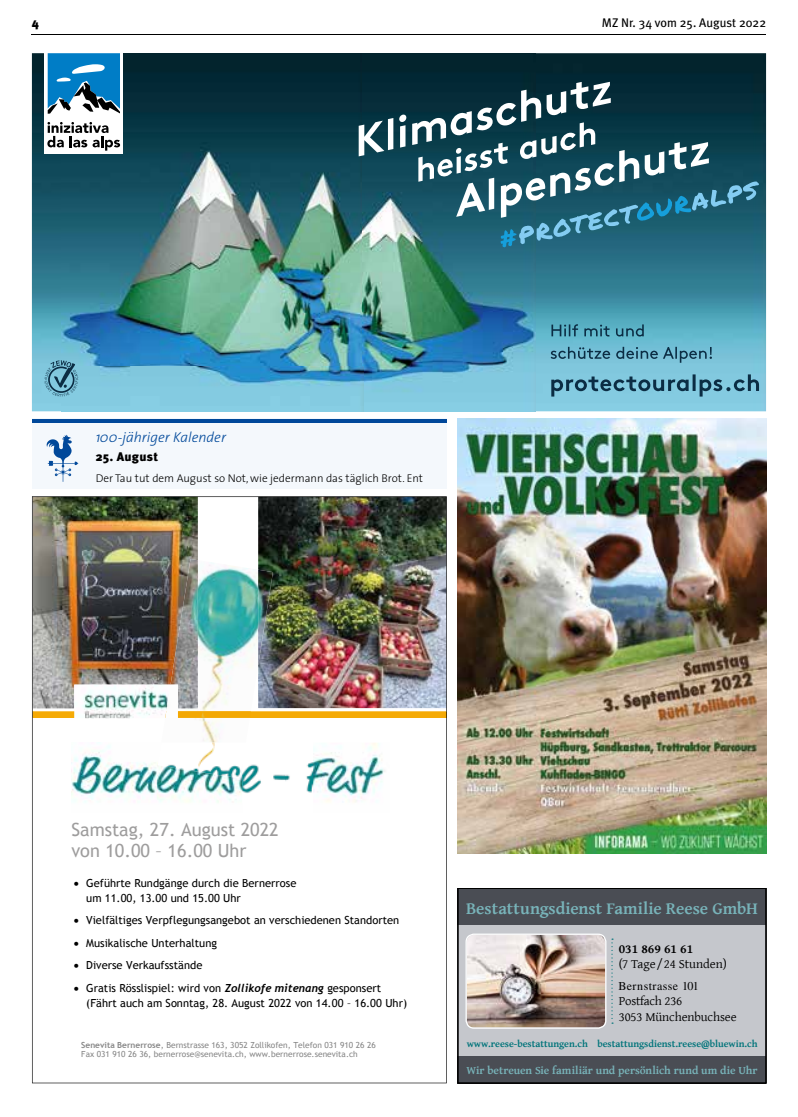
<style>
.page{position:relative;width:798px;height:1117px;background:#fff}
.page>*{position:absolute;margin:0;border:0;box-sizing:border-box;transform-origin:0 0}
.t1{font:18.12px/21px "Trebuchet MS";color:#9e9d9d}
.t2{font:700 17.25px "Gentium Basic";letter-spacing:-.005em;color:#78b3b9}
.t3{font:italic 300 14.38px "The Sans";color:#00489a}
.t4{font:12.75px/15.4px "Gentium Basic";letter-spacing:-.01em;color:#000}
.t5{font:700 12.75px "Gentium Basic";color:#000}
.t6{font:12.5px "Meta Plus";color:#000}
.t7{font:900 12.5px "Meta Plus";letter-spacing:.035em;color:#000}
.t8{font:12px "Times";letter-spacing:.03em;color:#000}
.t9{font:700 11.38px "Gentium Basic";letter-spacing:-.005em;color:#78b3b9}
.t10{font:300 11.25px "The Sans";color:#000}
.t11{font:11.12px/14.9px "Trebuchet MS";color:#000}
.t12{font:700 10px "Gentium Basic";letter-spacing:-.005em;color:#00747a}
.t13{font:8.38px/9.8px "Trebuchet MS";color:#878787}
.s1{font-family:"Trebuchet";font-weight:700;font-style:italic}
.s2{font-weight:700}
</style>
<div class="page">
<hr style="left:32px;top:34px;width:733px;height:1px;background:#000">
<img style="left:32px;top:496px;width:414px;height:586px">
<img style="left:457px;top:418px;width:308px;height:435px">
<img style="left:32px;top:53px;width:733px;height:358px">
<img style="left:61px;top:53px;width:474px;height:358px">
<svg style="left:44px;top:360px;width:34px;height:36px"></svg>
<svg style="left:550px;top:347px;width:161px;height:15px;background:#5e9fb5"></svg>
<svg style="left:551px;top:324px;width:92px;height:12px"></svg>
<svg style="left:551px;top:374px;width:207px;height:22px;background:#63a0b6"></svg>
<div style="left:44px;top:53px;width:79px;height:101px;background:#fff"></div>
<svg style="left:47px;top:122px;width:73px;height:29px"></svg>
<svg style="left:48px;top:53px;width:72px;height:61px"></svg>
<svg style="left:358px;top:82px;width:400px;height:165px;background:#366472"></svg>
<svg style="left:457px;top:888px;width:308px;height:194px;background:#939193"></svg>
<div style="left:32px;top:418px;width:414px;height:71px;background:#f4f8fc"></div>
<svg style="left:47px;top:434px;width:31px;height:48px"></svg>
<svg style="left:32px;top:419px;width:414px;height:3px"></svg>
<p class="t7" style="left:32px;top:16px;width:9px">4</p>
<p class="t6" style="left:601px;top:16px;width:165px">MZ Nr. 34 vom 25. August 2022</p>
<p class="t3" style="left:96px;top:425px;width:132px">100-jähriger Kalender</p>
<p class="t7" style="left:96px;top:449px;width:64px">25. August</p>
<p class="t10" style="left:96px;top:468px;width:328px">Der Tau tut dem August so Not, wie jedermann das täglich Brot. Ent</p>
<h1 class="t1" style="left:71px;top:818px;width:209px">Samstag, 27. August 2022 von 10.00 – 16.00 Uhr</h1>
<p class="t11" style="left:86px;top:875px;width:211px;text-indent:-13px">• Geführte Rundgänge durch die Bernerrose um 11.00, 13.00 und 15.00 Uhr</p>
<p class="t11" style="left:74px;top:912px;width:327px">• Vielfältiges Verpflegungsangebot an verschiedenen Standorten</p>
<p class="t11" style="left:74px;top:935px;width:145px">• Musikalische Unterhaltung</p>
<p class="t11" style="left:74px;top:957px;width:130px">• Diverse Verkaufsstände</p>
<p class="t11" style="left:86px;top:980px;width:322px;text-indent:-13px">• Gratis Rösslispiel: wird von <span class="s1">Zollikofe mitenang</span> gesponsert (Fährt auch am Sonntag, 28. August 2022 von 14.00 – 16.00 Uhr)</p>
<p class="t13" style="left:81px;top:1039px;width:296px"><span class="s2">Senevita Bernerrose</span>, Bernstrasse 163, 3052 Zollikofen, Telefon 031 910 26 26<br>Fax 031 910 26 36, bernerrose@senevita.ch, www.bernerrose.senevita.ch</p>
<h2 class="t2" style="left:466px;top:894px;width:293px">Bestattungsdienst Familie Reese GmbH</h2>
<p class="t5" style="left:618px;top:938px;width:76px">031 869 61 61</p>
<p class="t4" style="left:618px;top:955px;width:109px">(7 Tage / 24 Stunden)</p>
<p class="t4" style="left:618px;top:992px;width:119px">Postfach 236<br>3053 Münchenbuchsee</p>
<p class="t8" style="left:618px;top:979px;width:82px">Bernstrasse 101</p>
<p class="t12" style="left:466px;top:1035px;width:292px">www.reese-bestattungen.ch bestattungsdienst.reese@bluewin.ch</p>
<p class="t9" style="left:466px;top:1061px;width:292px">Wir betreuen Sie familiär und persönlich rund um die Uhr</p>
</div>
